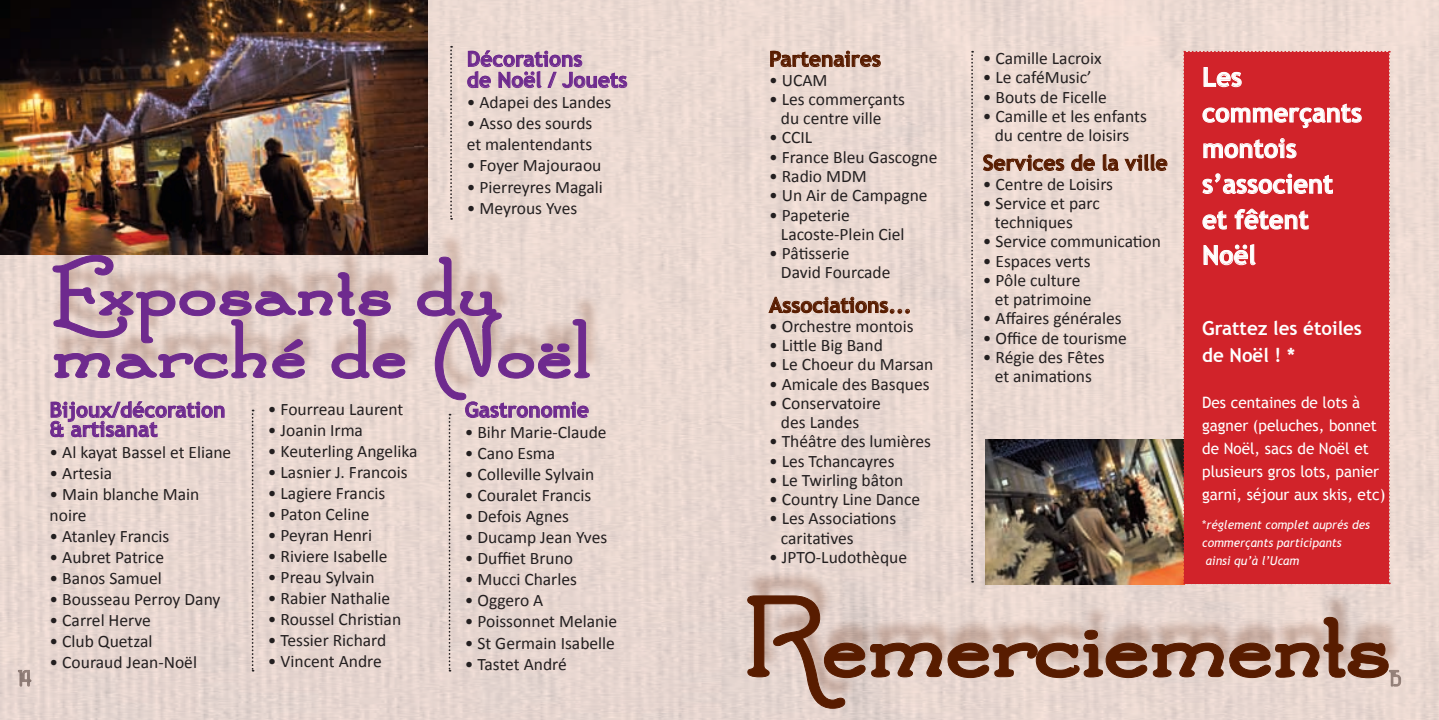
<style>
.page{position:relative;width:1439px;height:720px;background:#fff}
.page>*{position:absolute;margin:0;border:0;box-sizing:border-box;transform-origin:0 0}
.t1{font:700 122.5px "Santa's Sleigh Full";letter-spacing:-.03em;color:#581c00;scale:1.1 1}
.t2{font:700 87.5px/62.5px "Santa's Sleigh Full";letter-spacing:-.01em;color:#6e2a8e;scale:1.2 1}
.t3{font:700 26.25px/35.5px "Trebuchet MS";color:#fff}
.t4{font:700 21px/19.2px "Trebuchet MS";color:#6e2a8e}
.t5{font:700 21px "Trebuchet MS";color:#581c00}
.t6{font:700 19.25px/27.1px "Trebuchet MS";color:#fff}
.t7{font:17.5px/19.2px "Calibri";color:#231f20}
.t8{font:15.75px/23.1px "Trebuchet MS";color:#fff}
.t9{font:italic 12.25px/18.4px "Trebuchet MS";color:#fff}
.s1{font-style:normal}
</style>
<div class="page">
<img style="left:0;top:0;width:1439px;height:719px">
<svg style="left:770px;top:50px;width:111px;height:17px;background:#bd9e90"></svg>
<svg style="left:768px;top:296px;width:142px;height:17px;background:#c2a699"></svg>
<svg style="left:983px;top:154px;width:81px;height:17px"></svg>
<svg style="left:1071px;top:154px;width:24px;height:17px"></svg>
<svg style="left:1102px;top:154px;width:65px;height:17px"></svg>
<svg style="left:50px;top:400px;width:175px;height:37px;background:#cdb0c1"></svg>
<img style="left:0;top:0;width:427px;height:254px">
<svg style="left:252px;top:409px;width:2px;height:262px"></svg>
<svg style="left:450px;top:46px;width:2px;height:174px"></svg>
<svg style="left:971px;top:51px;width:2px;height:518px"></svg>
<svg style="left:467px;top:50px;width:160px;height:38px;background:#ceb1c2"></svg>
<div style="left:742px;top:569px;width:659px;height:131px;background:#581c00;opacity:.3"></div>
<svg style="left:747px;top:594px;width:654px;height:114px;background:#d9c4bc"></svg>
<div style="left:48px;top:229px;width:554px;height:162px;background:#581c00;opacity:.3"></div>
<svg style="left:52px;top:254px;width:354px;height:125px;background:#d6bebd"></svg>
<svg style="left:417px;top:256px;width:173px;height:415px;background:#e2ceca"></svg>
<img style="left:985px;top:439px;width:198px;height:144px">
<svg style="left:1183px;top:51px;width:207px;height:533px;background:#d22f35"></svg>
<p class="t4" style="left:467px;top:48px;width:162px;line-height:21px">Décorations<br>de Noël / Jouets</p>
<p class="t7" style="left:467px;top:92px;width:146px">• Adapei des Landes</p>
<p class="t7" style="left:467px;top:112px;width:127px;line-height:21px">• Asso des sourds et malentendants</p>
<p class="t7" style="left:467px;top:155px;width:136px">• Foyer Majouraou</p>
<p class="t7" style="left:467px;top:176px;width:137px">• Pierreyres Magali</p>
<p class="t7" style="left:467px;top:197px;width:112px">• Meyrous Yves</p>
<h2 class="t2" style="left:50px;top:260px;width:453px">Exposants du marché de Noël</h2>
<p class="t4" style="left:50px;top:400px;width:177px">Bijoux/décoration &amp; artisanat</p>
<p class="t7" style="left:50px;top:441px;width:183px">• Al kayat Bassel et Eliane</p>
<p class="t7" style="left:50px;top:462px;width:64px">• Artesia</p>
<p class="t7" style="left:50px;top:482px;width:151px;line-height:21px">• Main blanche Main noire</p>
<p class="t7" style="left:50px;top:525px;width:121px">• Atanley Francis</p>
<p class="t7" style="left:50px;top:546px;width:116px">• Aubret Patrice</p>
<p class="t7" style="left:50px;top:567px;width:114px">• Banos Samuel</p>
<p class="t7" style="left:50px;top:588px;width:172px">• Bousseau Perroy Dany</p>
<p class="t7" style="left:50px;top:609px;width:103px">• Carrel Herve</p>
<p class="t7" style="left:50px;top:630px;width:104px">• Club Quetzal</p>
<p class="t7" style="left:50px;top:651px;width:149px">• Couraud Jean-Noël</p>
<p class="t4" style="left:465px;top:400px;width:126px">Gastronomie</p>
<p class="t7" style="left:465px;top:422px;width:143px">• Bihr Marie-Claude</p>
<p class="t7" style="left:465px;top:443px;width:92px">• Cano Esma</p>
<p class="t7" style="left:465px;top:464px;width:131px">• Colleville Sylvain</p>
<p class="t7" style="left:465px;top:485px;width:128px">• Couralet Francis</p>
<p class="t7" style="left:465px;top:506px;width:106px">• Defois Agnes</p>
<p class="t7" style="left:465px;top:527px;width:144px">• Ducamp Jean Yves</p>
<p class="t7" style="left:465px;top:548px;width:110px">• Duffiet Bruno</p>
<p class="t7" style="left:465px;top:569px;width:114px">• Mucci Charles</p>
<p class="t7" style="left:465px;top:590px;width:80px">• Oggero A</p>
<p class="t7" style="left:465px;top:611px;width:154px">• Poissonnet Melanie</p>
<p class="t7" style="left:465px;top:632px;width:152px">• St Germain Isabelle</p>
<p class="t7" style="left:465px;top:653px;width:104px">• Tastet André</p>
<p class="t7" style="left:268px;top:398px;width:137px">• Fourreau Laurent</p>
<p class="t7" style="left:268px;top:419px;width:97px">• Joanin Irma</p>
<p class="t7" style="left:268px;top:440px;width:151px">• Keuterling Angelika</p>
<p class="t7" style="left:268px;top:461px;width:141px">• Lasnier J. Francois</p>
<p class="t7" style="left:268px;top:482px;width:119px">• Lagiere Francis</p>
<p class="t7" style="left:268px;top:503px;width:103px">• Paton Celine</p>
<p class="t7" style="left:268px;top:524px;width:106px">• Peyran Henri</p>
<p class="t7" style="left:268px;top:545px;width:121px">• Riviere Isabelle</p>
<p class="t7" style="left:268px;top:566px;width:108px">• Preau Sylvain</p>
<p class="t7" style="left:268px;top:587px;width:124px">• Rabier Nathalie</p>
<p class="t7" style="left:268px;top:608px;width:135px">• Roussel Christian</p>
<p class="t7" style="left:268px;top:629px;width:120px">• Tessier Richard</p>
<p class="t7" style="left:268px;top:650px;width:115px">• Vincent Andre</p>
<p class="t5" style="left:769px;top:46px;width:113px">Partenaires</p>
<p class="t7" style="left:769px;top:69px;width:60px">• UCAM</p>
<p class="t7" style="left:781px;top:89px;width:126px;text-indent:-12px">• Les commerçants du centre ville</p>
<p class="t7" style="left:769px;top:127px;width:45px">• CCIL</p>
<p class="t7" style="left:769px;top:146px;width:170px">• France Bleu Gascogne</p>
<p class="t7" style="left:769px;top:166px;width:99px">• Radio MDM</p>
<p class="t7" style="left:769px;top:185px;width:160px">• Un Air de Campagne</p>
<p class="t7" style="left:781px;top:204px;width:125px;text-indent:-12px">• Papeterie<br>Lacoste-Plein Ciel</p>
<p class="t7" style="left:781px;top:243px;width:111px;text-indent:-12px">• Pâtisserie<br>David Fourcade</p>
<p class="t5" style="left:769px;top:292px;width:144px">Associations...</p>
<p class="t7" style="left:769px;top:315px;width:146px">• Orchestre montois</p>
<p class="t7" style="left:769px;top:334px;width:115px">• Little Big Band</p>
<p class="t7" style="left:769px;top:354px;width:166px">• Le Choeur du Marsan</p>
<p class="t7" style="left:769px;top:373px;width:162px">• Amicale des Basques</p>
<p class="t7" style="left:769px;top:392px;width:113px;text-align:center">• Conservatoire des Landes</p>
<p class="t7" style="left:769px;top:431px;width:163px">• Théâtre des lumières</p>
<p class="t7" style="left:769px;top:450px;width:127px">• Les Tchancayres</p>
<p class="t7" style="left:769px;top:469px;width:136px">• Le Twirling bâton</p>
<p class="t7" style="left:769px;top:488px;width:153px">• Country Line Dance</p>
<p class="t7" style="left:781px;top:508px;width:117px;text-indent:-12px">• Les Associations caritatives</p>
<p class="t7" style="left:769px;top:546px;width:139px">• JPTO-Ludothèque</p>
<p class="t7" style="left:983px;top:48px;width:120px">• Camille Lacroix</p>
<p class="t7" style="left:983px;top:67px;width:110px">• Le caféMusic’</p>
<p class="t7" style="left:983px;top:86px;width:126px">• Bouts de Ficelle</p>
<p class="t7" style="left:983px;top:105px;width:165px;text-align:center">• Camille et les enfants du centre de loisirs</p>
<p class="t5" style="left:983px;top:150px;width:186px">Services de la ville</p>
<p class="t7" style="left:983px;top:173px;width:132px">• Centre de Loisirs</p>
<p class="t7" style="left:994px;top:192px;width:107px;text-indent:-12px">• Service et parc techniques</p>
<p class="t7" style="left:983px;top:231px;width:180px">• Service communication</p>
<p class="t7" style="left:983px;top:250px;width:109px">• Espaces verts</p>
<p class="t7" style="left:994px;top:269px;width:98px;text-indent:-12px">• Pôle culture et patrimoine</p>
<p class="t7" style="left:983px;top:308px;width:140px">• Affaires générales</p>
<p class="t7" style="left:983px;top:327px;width:146px">• Office de tourisme</p>
<p class="t7" style="left:983px;top:346px;width:123px;text-align:center">• Régie des Fêtes et animations</p>
<h3 class="t3" style="left:1202px;top:59px;width:161px">Les commerçants montois s’associent et fêtent<br>Noël</h3>
<p class="t6" style="left:1202px;top:314px;width:161px">Grattez les étoiles de Noël ! *</p>
<p class="t8" style="left:1202px;top:391px;width:185px">Des centaines de lots à gagner (peluches, bonnet de Noël, sacs de Noël et plusieurs gros lots, panier garni, séjour aux skis, etc)</p>
<p class="t9" style="left:1202px;top:515px;width:169px"><span class="s1">*</span>réglement complet auprés des commerçants participants<br>ainsi qu’à l’Ucam</p>
<h1 class="t1" style="left:740px;top:564px;width:594px">Remerciements</h1>
</div>
